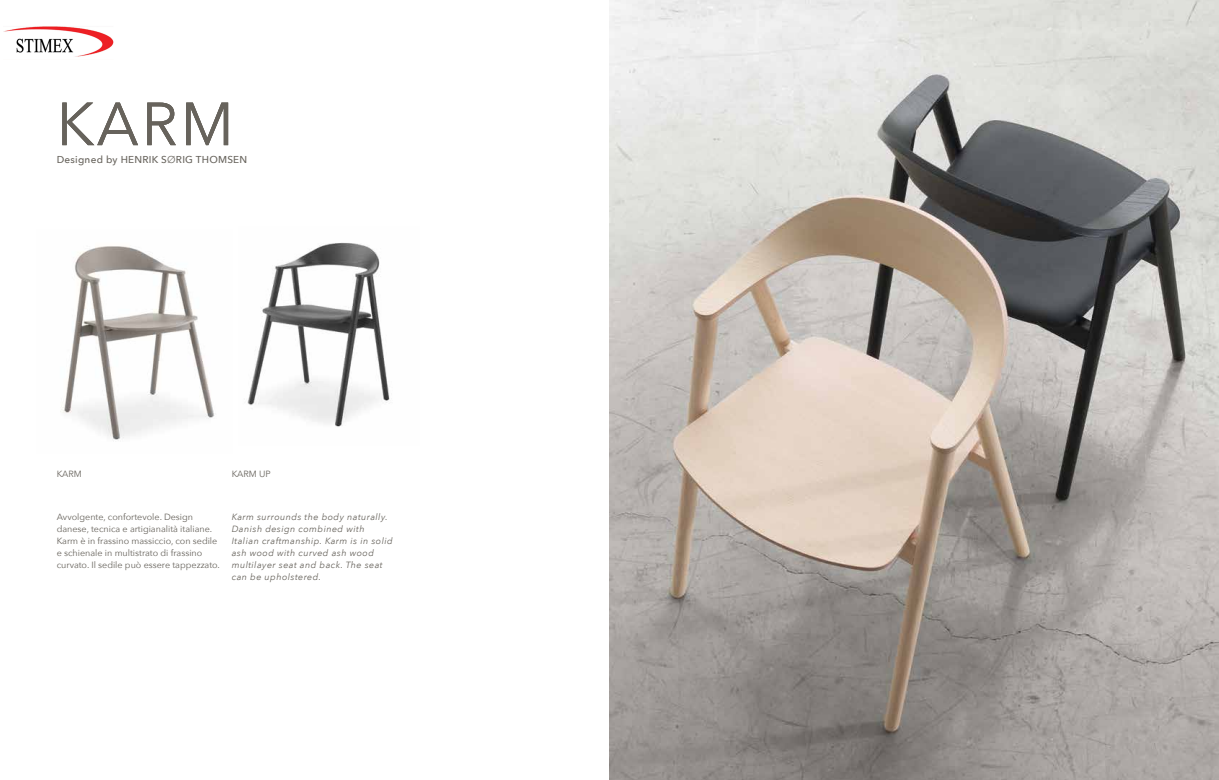
<style>
.page{position:relative;width:1219px;height:780px;background:#fff}
.page>*{position:absolute;margin:0;border:0;box-sizing:border-box;transform-origin:0 0}
.t1{font:60px "Avenir Next";color:#67635c}
.t2{font:500 10px "Avenir Next";letter-spacing:.025em;color:#67635c}
.t3{font:9px/12px "Avenir Next";color:#67635c}
.t4{font:italic 9px/12px "Avenir Next";letter-spacing:.05em;color:#67635c}
.s1{font-weight:400}
</style>
<div class="page">
<img style="left:60px;top:246px;width:155px;height:194px">
<img style="left:247px;top:242px;width:143px;height:185px">
<img style="left:609px;top:0;width:610px;height:780px">
<img style="left:4px;top:26px;width:110px;height:31px">
<h1 class="t1" style="left:57px;top:91px;width:179px">KARM</h1>
<p class="t2" style="left:57px;top:155px;width:192px">Designed by HENRIK S<span class="s1">Ø</span>RIG THOMSEN</p>
<p class="t3" style="left:57px;top:468px;width:27px">KARM</p>
<p class="t3" style="left:232px;top:468px;width:41px">KARM UP</p>
<p class="t3" style="left:57px;top:510px;width:165px">Avvolgente, confortevole. Design danese, tecnica e artigianalità italiane.<br>Karm è in frassino massiccio, con sedile e schienale in multistrato di frassino curvato. Il sedile può essere tappezzato.</p>
<p class="t4" style="left:232px;top:511px;width:163px">Karm surrounds the body naturally.<br>Danish design combined with<br>Italian craftmanship. Karm is in solid ash wood with curved ash wood multilayer seat and back. The seat can be upholstered.</p>
</div>
